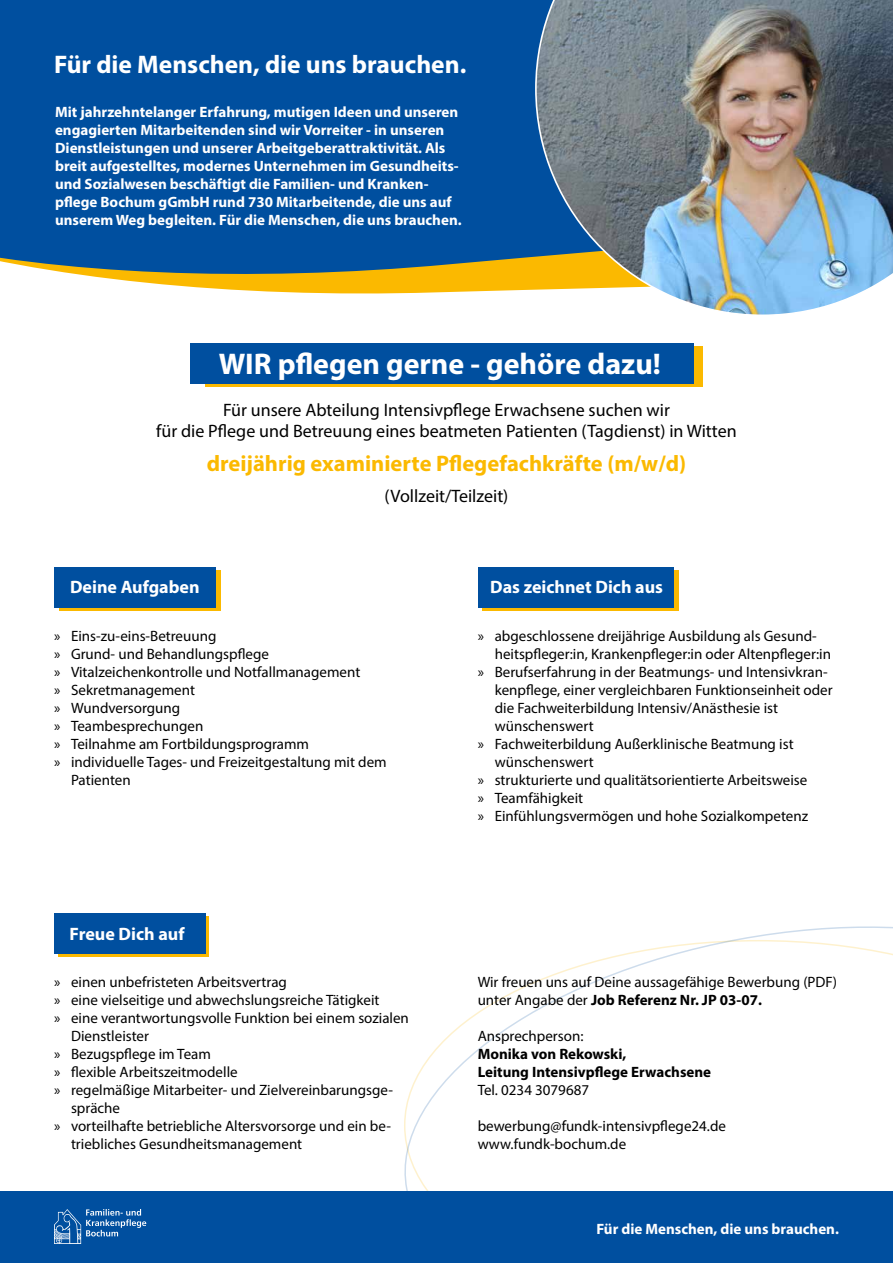
<style>
.page{position:relative;width:893px;height:1263px;background:#fff}
.page>*{position:absolute;margin:0;border:0;box-sizing:border-box;transform-origin:0 0}
.t1{font:700 30px "Myriad Pro";color:#fff}
.t2{font:700 25.5px "Myriad Pro";color:#fff}
.t3{font:700 22.5px "Myriad Pro";color:#fbb900}
.t4{font:18px/21.6px "Myriad Pro";color:#000;text-align:center}
.t5{font:700 18px "Myriad Pro";color:#fff}
.t6{font:15px/18px "Myriad Pro";color:#000}
.t7{font:700 15px/18px "Myriad Pro";color:#fff}
.t8{font:700 15px/18px "Myriad Pro";color:#000}
.s1{font-weight:700}
</style>
<div class="page">
<svg style="left:388px;top:926px;width:505px;height:266px"></svg>
<div style="left:60px;top:570px;width:161px;height:41px;background:linear-gradient(to right,#fbb900,#fbb900)"></div>
<div style="left:205px;top:347px;width:497px;height:40px;background:#fbb900"></div>
<div style="left:482px;top:570px;width:196px;height:41px;background:linear-gradient(to right,#fbb900,#fbb900)"></div>
<div style="left:54px;top:567px;width:162px;height:40px;background:#004f9f"></div>
<div style="left:190px;top:343px;width:504px;height:41px;background:#004f9f"></div>
<div style="left:478px;top:567px;width:196px;height:40px;background:#004f9f"></div>
<svg style="left:0;top:0;width:535px;height:294px;background:#165a98"></svg>
<div style="left:0;top:1192px;width:893px;height:71px;background:#004f9f"></div>
<svg style="left:54px;top:1209px;width:92px;height:35px"></svg>
<div style="left:58px;top:916px;width:151px;height:41px;background:#fbb900"></div>
<div style="left:54px;top:913px;width:151px;height:41px;background:#004f9f"></div>
<img style="left:535px;top:0;width:358px;height:315px">
<h2 class="t2" style="left:54px;top:48px;width:414px">Für die Menschen, die uns brauchen.</h2>
<p class="t7" style="left:55px;top:102px;width:408px">Mit jahrzehntelanger Erfahrung, mutigen Ideen und unseren engagierten Mitarbeitenden sind wir Vorreiter - in unseren Dienstleistungen und unserer Arbeitgeberattraktivität. Als breit aufgestelltes, modernes Unternehmen im Gesundheits&shy;und Sozialwesen beschäftigt die Familien- und Kranken&shy;pflege Bochum gGmbH rund 730 Mitarbeitende, die uns auf unserem Weg begleiten. Für die Menschen, die uns brauchen.</p>
<h1 class="t1" style="left:219px;top:344px;width:444px">WIR pflegen gerne - gehöre dazu!</h1>
<p class="t4" style="left:156px;top:399px;width:582px">Für unsere Abteilung Intensivpflege Erwachsene suchen wir<br>für die Pflege und Betreuung eines beatmeten Patienten (Tagdienst) in Witten</p>
<h3 class="t3" style="left:207px;top:449px;width:481px">dreijährig examinierte Pflegefachkräfte (m/w/d)</h3>
<p class="t5" style="left:70px;top:575px;width:131px">Deine Aufgaben</p>
<p class="t4" style="left:385px;top:485px;width:125px">(Vollzeit/Teilzeit)</p>
<p class="t5" style="left:490px;top:575px;width:174px">Das zeichnet Dich aus</p>
<p class="t6" style="left:54px;top:627px;width:164px">» Eins-zu-eins-Betreuung</p>
<p class="t6" style="left:54px;top:645px;width:216px">» Grund- und Behandlungspflege</p>
<p class="t6" style="left:54px;top:663px;width:308px">» Vitalzeichenkontrolle und Notfallmanagement</p>
<p class="t6" style="left:54px;top:681px;width:142px">» Sekretmanagement</p>
<p class="t6" style="left:54px;top:699px;width:128px">» Wundversorgung</p>
<p class="t6" style="left:54px;top:717px;width:151px">» Teambesprechungen</p>
<p class="t6" style="left:54px;top:735px;width:257px">» Teilnahme am Fortbildungsprogramm</p>
<p class="t6" style="left:54px;top:753px;width:334px">» individuelle Tages- und Freizeitgestaltung mit dem</p>
<p class="t6" style="left:71px;top:771px;width:61px">Patienten</p>
<p class="t5" style="left:70px;top:922px;width:116px">Freue Dich auf</p>
<p class="t6" style="left:54px;top:973px;width:234px">» einen unbefristeten Arbeitsvertrag</p>
<p class="t6" style="left:54px;top:991px;width:327px">» eine vielseitige und abwechslungsreiche Tätigkeit</p>
<p class="t6" style="left:54px;top:1009px;width:356px">» eine verantwortungsvolle Funktion bei einem sozialen</p>
<p class="t6" style="left:71px;top:1027px;width:80px">Dienstleister</p>
<p class="t6" style="left:54px;top:1045px;width:158px">» Bezugspflege im Team</p>
<p class="t6" style="left:54px;top:1063px;width:185px">» flexible Arbeitszeitmodelle</p>
<p class="t6" style="left:54px;top:1081px;width:341px">» regelmäßige Mitarbeiter- und Zielvereinbarungsge-</p>
<p class="t6" style="left:71px;top:1099px;width:51px">spräche</p>
<p class="t6" style="left:54px;top:1117px;width:339px">» vorteilhafte betriebliche Altersvorsorge und ein be-</p>
<p class="t6" style="left:71px;top:1135px;width:233px">triebliches Gesundheitsmanagement</p>
<p class="t6" style="left:478px;top:627px;width:341px">» abgeschlossene dreijährige Ausbildung als Gesund-</p>
<p class="t6" style="left:495px;top:645px;width:338px">heitspfleger:in, Krankenpfleger:in oder Altenpfleger:in</p>
<p class="t6" style="left:478px;top:663px;width:351px">» Berufserfahrung in der Beatmungs- und Intensivkran-</p>
<p class="t6" style="left:495px;top:681px;width:339px">kenpflege, einer vergleichbaren Funktionseinheit oder</p>
<p class="t6" style="left:495px;top:699px;width:285px">die Fachweiterbildung Intensiv/Anästhesie ist</p>
<p class="t6" style="left:495px;top:717px;width:101px">wünschenswert</p>
<p class="t6" style="left:478px;top:735px;width:317px">» Fachweiterbildung Außerklinische Beatmung ist</p>
<p class="t6" style="left:495px;top:753px;width:101px">wünschenswert</p>
<p class="t6" style="left:478px;top:771px;width:331px">» strukturierte und qualitätsorientierte Arbeitsweise</p>
<p class="t6" style="left:478px;top:789px;width:107px">» Teamfähigkeit</p>
<p class="t6" style="left:478px;top:807px;width:332px">» Einfühlungsvermögen und hohe Sozialkompetenz</p>
<p class="t6" style="left:478px;top:973px;width:361px">Wir freuen uns auf Deine aussagefähige Bewerbung (PDF) unter Angabe der <span class="s1">Job Referenz Nr. JP 03-07.</span></p>
<p class="t6" style="left:478px;top:1027px;width:107px">Ansprechperson:</p>
<p class="t8" style="left:478px;top:1045px;width:235px">Monika von Rekowski,<br>Leitung Intensivpflege Erwachsene</p>
<p class="t6" style="left:478px;top:1081px;width:113px">Tel. 0234 3079687</p>
<p class="t6" style="left:478px;top:1117px;width:250px">bewerbung@fundk-intensivpflege24.de www.fundk-bochum.de</p>
<p class="t7" style="left:596px;top:1219px;width:244px">Für die Menschen, die uns brauchen.</p>
</div>
